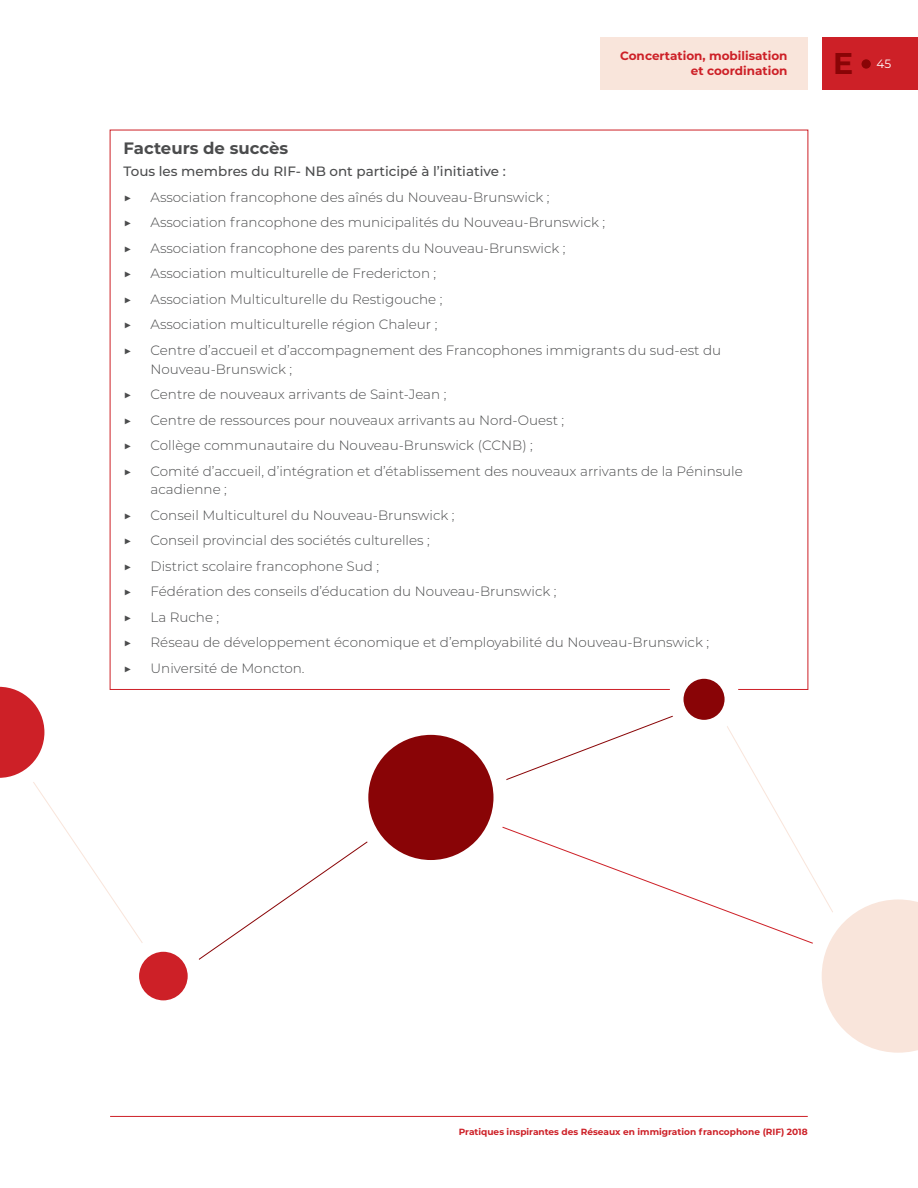
<style>
.page{position:relative;width:918px;height:1188px;background:#fff}
.page>*{position:absolute;margin:0;border:0;box-sizing:border-box;transform-origin:0 0}
.t1{font:700 30px "Montserrat";color:#890406}
.Facteurs_sous-titre{font:700 16.5px "Montserrat";color:#4b4c4d}
.t2{font:300 13.5px/18.8px "Montserrat";color:#4b4c4d}
.Facteurs_Bullets{font:500 13.5px "Montserrat";color:#4b4c4d}
.t3{font:700 13.5px "Montserrat";color:#4b4c4d}
.t4{font:700 12px/15px "Montserrat";color:#cd2027;text-align:right}
.t5{font:12px "Montserrat";color:#fff}
.t6{font:700 9px "Montserrat";color:#cd2027}
</style>
<div class="page">
<div style="left:600px;top:38px;width:208px;height:52px;background:#f9e5db"></div>
<div style="left:822px;top:38px;width:96px;height:52px;background:#cd2027"></div>
<div style="left:862px;top:59px;width:9px;height:10px;background:#890406;border-radius:50%"></div>
<hr style="left:110px;top:1116px;width:698px;height:1px;background:#cd2027">
<svg style="left:0;top:672px;width:169px;height:271px"></svg>
<svg style="left:167px;top:796px;width:200px;height:164px"></svg>
<svg style="left:132px;top:944px;width:63px;height:64px;background:#d54349"></svg>
<div style="left:124px;top:937px;width:79px;height:78px;border:15px solid #fff;border-radius:50%"></div>
<div style="left:361px;top:727px;width:140px;height:141px;background:#890406;border-radius:50%"></div>
<svg style="left:676px;top:671px;width:56px;height:56px"></svg>
<div style="left:353px;top:720px;width:155px;height:155px;border:15px solid #fff;border-radius:50%"></div>
<svg style="left:436px;top:699px;width:482px;height:354px"></svg>
<div style="left:669px;top:664px;width:71px;height:71px;border:15px solid #fff;border-radius:50%"></div>
<p class="t4" style="left:620px;top:48px;width:169px">Concertation, mobilisation et coordination</p>
<h1 class="t1" style="left:833px;top:42px;width:22px">E</h1>
<p class="t5" style="left:877px;top:56px;width:16px">45</p>
<p class="Facteurs_sous-titre" style="left:124px;top:137px;width:166px">Facteurs de succès</p>
<p class="Facteurs_Bullets" style="left:124px;top:162px;width:384px">Tous les membres du RIF- NB ont participé à l’initiative :</p>
<p class="t3" style="left:124px;top:187px;width:10px">▶</p>
<p class="t2" style="left:151px;top:187px;width:401px">Association francophone des aînés du Nouveau-Brunswick ;</p>
<p class="t3" style="left:124px;top:213px;width:10px">▶</p>
<p class="t2" style="left:151px;top:213px;width:456px">Association francophone des municipalités du Nouveau-Brunswick ;</p>
<p class="t3" style="left:124px;top:238px;width:10px">▶</p>
<p class="t2" style="left:151px;top:238px;width:417px">Association francophone des parents du Nouveau-Brunswick ;</p>
<p class="t3" style="left:124px;top:264px;width:10px">▶</p>
<p class="t2" style="left:151px;top:264px;width:287px">Association multiculturelle de Fredericton ;</p>
<p class="t3" style="left:124px;top:289px;width:10px">▶</p>
<p class="t2" style="left:151px;top:289px;width:293px">Association Multiculturelle du Restigouche ;</p>
<p class="t3" style="left:124px;top:315px;width:10px">▶</p>
<p class="t2" style="left:151px;top:315px;width:288px">Association multiculturelle région Chaleur ;</p>
<p class="t3" style="left:124px;top:340px;width:10px">▶</p>
<p class="t2" style="left:151px;top:340px;width:572px">Centre d’accueil et d’accompagnement des Francophones immigrants du sud-est du<br>Nouveau-Brunswick ;</p>
<p class="t3" style="left:124px;top:385px;width:10px">▶</p>
<p class="t2" style="left:151px;top:385px;width:297px">Centre de nouveaux arrivants de Saint-Jean ;</p>
<p class="t3" style="left:124px;top:410px;width:10px">▶</p>
<p class="t2" style="left:151px;top:410px;width:415px">Centre de ressources pour nouveaux arrivants au Nord-Ouest ;</p>
<p class="t3" style="left:124px;top:436px;width:10px">▶</p>
<p class="t2" style="left:151px;top:436px;width:384px">Collège communautaire du Nouveau-Brunswick (CCNB) ;</p>
<p class="t3" style="left:124px;top:461px;width:10px">▶</p>
<p class="t2" style="left:151px;top:461px;width:594px">Comité d’accueil, d’intégration et d’établissement des nouveaux arrivants de la Péninsule acadienne ;</p>
<p class="t3" style="left:124px;top:505px;width:10px">▶</p>
<p class="t2" style="left:151px;top:505px;width:306px">Conseil Multiculturel du Nouveau-Brunswick ;</p>
<p class="t3" style="left:124px;top:531px;width:10px">▶</p>
<p class="t2" style="left:151px;top:531px;width:281px">Conseil provincial des sociétés culturelles ;</p>
<p class="t3" style="left:124px;top:556px;width:10px">▶</p>
<p class="t2" style="left:151px;top:556px;width:230px">District scolaire francophone Sud ;</p>
<p class="t3" style="left:124px;top:582px;width:10px">▶</p>
<p class="t2" style="left:151px;top:582px;width:407px">Fédération des conseils d’éducation du Nouveau-Brunswick ;</p>
<p class="t3" style="left:124px;top:607px;width:10px">▶</p>
<p class="t2" style="left:151px;top:607px;width:70px">La Ruche ;</p>
<p class="t3" style="left:124px;top:633px;width:10px">▶</p>
<p class="t2" style="left:151px;top:633px;width:560px">Réseau de développement économique et d’employabilité du Nouveau-Brunswick ;</p>
<p class="t3" style="left:124px;top:658px;width:10px">▶</p>
<p class="t2" style="left:151px;top:658px;width:156px">Université de Moncton.</p>
<p class="t6" style="left:459px;top:1125px;width:351px">Pratiques inspirantes des Réseaux en immigration francophone (RIF) 2018</p>
</div>
